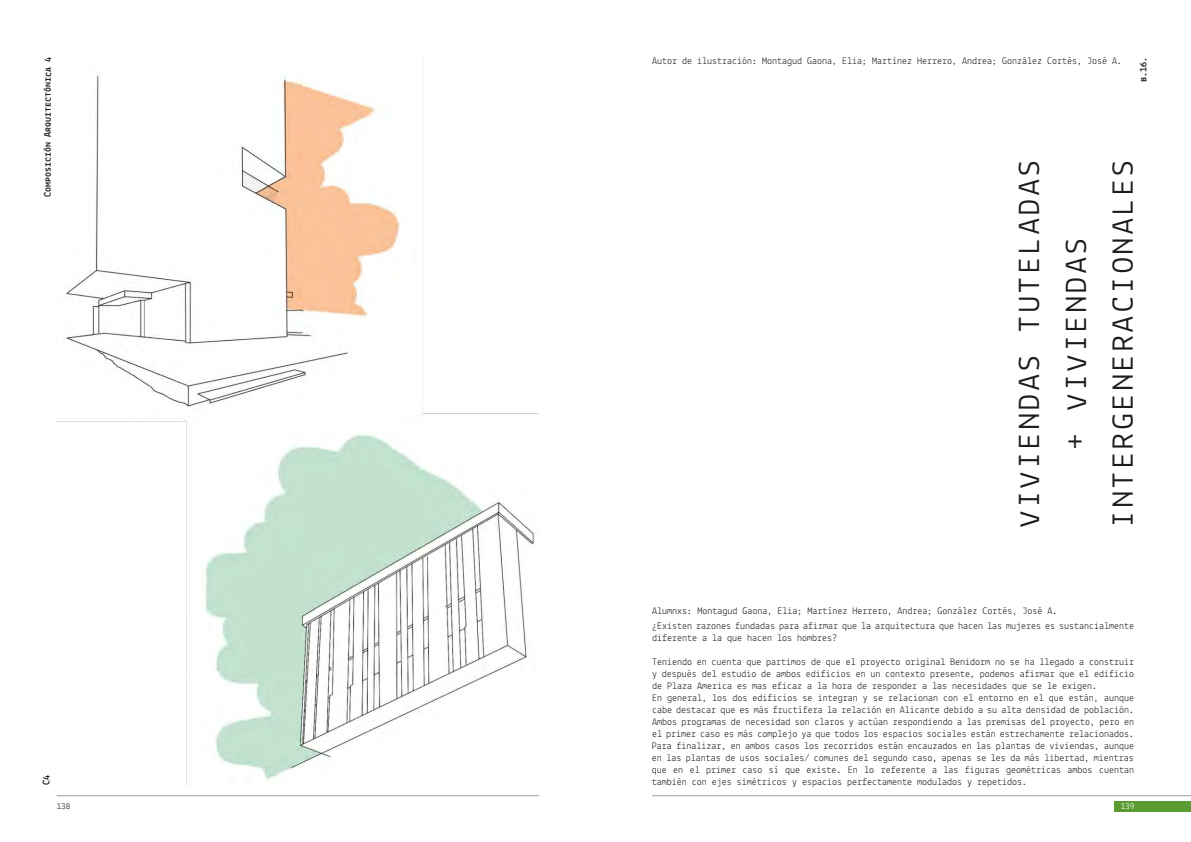
<style>
.page{position:relative;width:1191px;height:842px;background:#fff}
.page>*{position:absolute;margin:0;border:0;box-sizing:border-box;transform-origin:0 0}
.t1{font:39px/46.8px "Lekton";color:#1d1d1b;text-align:center}
.t2{font:10px/12px "Lekton";color:#1d1d1b}
.t3{font:700 10px "Lekton";letter-spacing:-.005em;color:#1d1d1b}
.t4{font:9px "Lekton";color:#1d1d1b}
.t5{font:9px "Lekton";color:#fff}
</style>
<div class="page">
<div style="left:1114px;top:801px;width:77px;height:11px;background:#5a9c32"></div>
<hr style="left:652px;top:795px;width:539px;height:1px;background:#9c9b9b">
<hr style="left:57px;top:795px;width:482px;height:1px;background:#9c9b9b">
<img style="left:57px;top:74px;width:482px;height:711px">
<p class="t3" style="left:42px;top:197px;width:142px;rotate:-90deg">Composición Arquitectónica 4</p>
<p class="t3" style="left:40px;top:785px;width:12px;rotate:-90deg">C4</p>
<p class="t2" style="left:652px;top:55px;width:471px">Autor de ilustración: Montagud Gaona, Elia; Martínez Herrero, Andrea; González Cortés, José A.</p>
<p class="t3" style="left:1137px;top:82px;width:27px;rotate:-90deg">b.16.</p>
<h1 class="t1" style="left:1002px;top:529px;width:372px;rotate:-90deg">viviendas tuteladas + viviendas intergeneracionales</h1>
<p class="t2" style="left:652px;top:605px;width:407px">Alumnxs: Montagud Gaona, Elia; Martínez Herrero, Andrea; González Cortés, José A.</p>
<p class="t2" style="left:652px;top:619px;width:483px">¿Existen razones fundadas para afirmar que la arquitectura que hacen las mujeres es sustancialmente diferente a la que hacen los hombres?</p>
<p class="t2" style="left:652px;top:655px;width:484px">Teniendo en cuenta que partimos de que el proyecto original Benidorm no se ha llegado a construir y después del estudio de ambos edificios en un contexto presente, podemos afirmar que el edificio de Plaza America es mas eficaz a la hora de responder a las necesidades que se le exigen.<br>En general, los dos edificios se integran y se relacionan con el entorno en el que están, aunque cabe destacar que es más fructífera la relación en Alicante debido a su alta densidad de población.<br>Ambos programas de necesidad son claros y actúan respondiendo a las premisas del proyecto, pero en el primer caso es más complejo ya que todos los espacios sociales están estrechamente relacionados.<br>Para finalizar, en ambos casos los recorridos están encauzados en las plantas de viviendas, aunque en las plantas de usos sociales/ comunes del segundo caso, apenas se les da más libertad, mientras que en el primer caso sí que existe. En lo referente a las figuras geométricas ambos cuentan también con ejes simétricos y espacios perfectamente modulados y repetidos.</p>
<p class="t4" style="left:57px;top:800px;width:15px">138</p>
<p class="t5" style="left:1120px;top:800px;width:15px">139</p>
</div>
